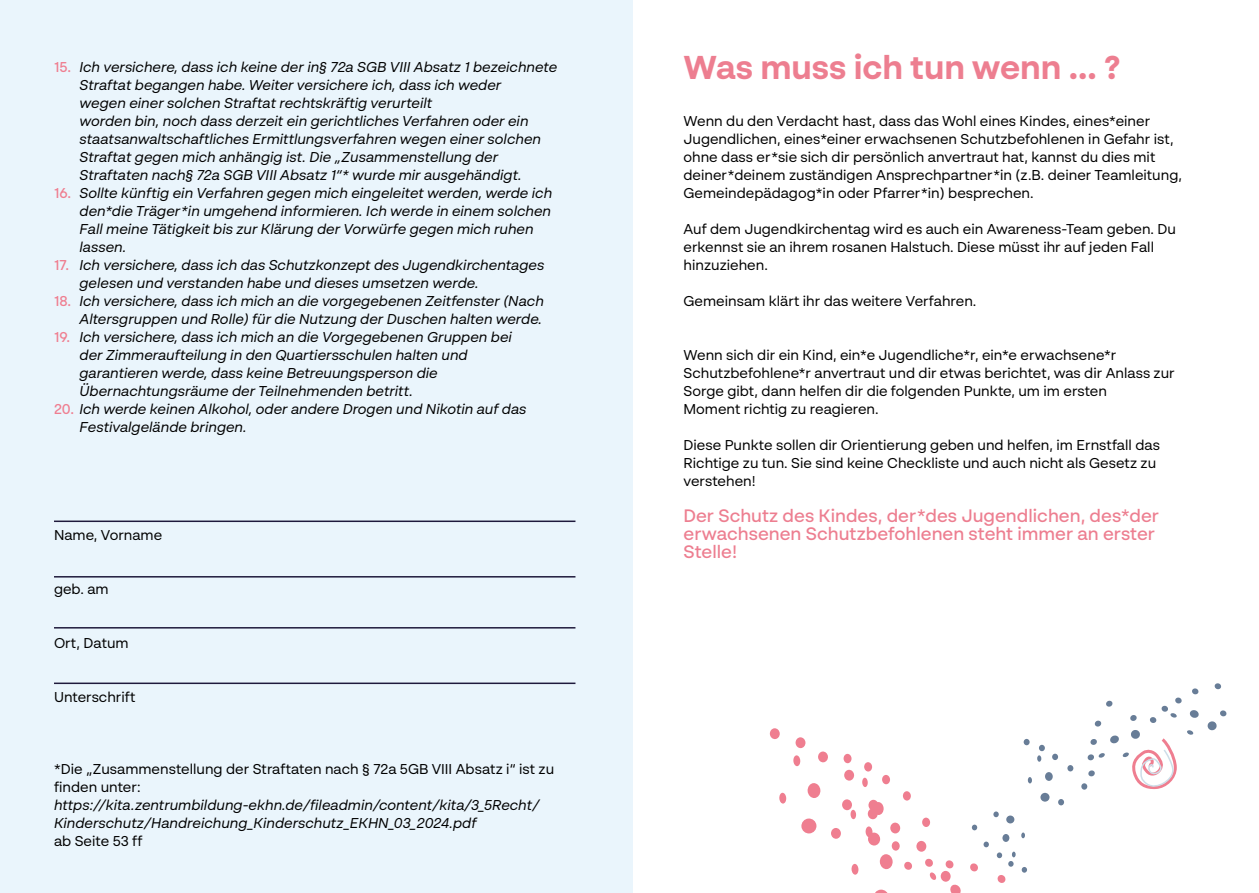
<style>
.page{position:relative;width:1259px;height:893px;background:#fff}
.page>*{position:absolute;margin:0;border:0;box-sizing:border-box;transform-origin:0 0}
.t1{font:700 33px "BR Sonoma";color:#ed7e90}
.t2{font:500 18px/18px "BR Sonoma";color:#ed7e90}
.t3{font:italic 14.25px/18px "BR Sonoma";color:#000}
.t4{font:14.25px/18px "BR Sonoma";color:#000}
.s1{font-weight:500;font-style:normal;color:#ef7e90}
</style>
<div class="page">
<div style="left:0;top:0;width:632px;height:893px;background:#eaf5fc"></div>
<div style="left:1002px;top:834px;width:7px;height:8px;background:#687d97;border-radius:50%"></div>
<div style="left:1006px;top:815px;width:8px;height:8px;background:#687d97;border-radius:50%"></div>
<svg style="left:983px;top:841px;width:6px;height:6px"></svg>
<svg style="left:1021px;top:832px;width:4px;height:6px"></svg>
<svg style="left:993px;top:811px;width:5px;height:6px"></svg>
<svg style="left:996px;top:852px;width:6px;height:6px"></svg>
<svg style="left:1008px;top:852px;width:7px;height:15px"></svg>
<svg style="left:1021px;top:867px;width:6px;height:6px"></svg>
<svg style="left:972px;top:825px;width:5px;height:5px"></svg>
<div style="left:873px;top:802px;width:11px;height:13px;background:#ef7e90;border-radius:50%"></div>
<div style="left:868px;top:832px;width:12px;height:14px;background:#ef7e90;border-radius:50%"></div>
<svg style="left:902px;top:791px;width:9px;height:10px"></svg>
<div style="left:862px;top:778px;width:6px;height:9px;background:#ef7e90;border-radius:50%"></div>
<div style="left:850px;top:810px;width:6px;height:9px;background:#ef7e90;border-radius:50%"></div>
<div style="left:891px;top:841px;width:9px;height:10px;background:#ef7e90;border-radius:50%"></div>
<div style="left:882px;top:775px;width:8px;height:9px;background:#ef7e90;border-radius:50%"></div>
<div style="left:864px;top:762px;width:8px;height:10px;background:#ef7e90;border-radius:50%"></div>
<div style="left:843px;top:754px;width:8px;height:9px;background:#ef7e90;border-radius:50%"></div>
<div style="left:922px;top:817px;width:8px;height:10px;background:#ef7e90;border-radius:50%"></div>
<svg style="left:950px;top:884px;width:11px;height:9px"></svg>
<svg style="left:970px;top:863px;width:8px;height:9px"></svg>
<svg style="left:945px;top:860px;width:9px;height:9px"></svg>
<svg style="left:925px;top:858px;width:11px;height:22px"></svg>
<svg style="left:904px;top:861px;width:8px;height:9px"></svg>
<svg style="left:997px;top:875px;width:9px;height:8px"></svg>
<div style="left:1045px;top:772px;width:7px;height:9px;background:#687d97;border-radius:50%"></div>
<div style="left:1040px;top:793px;width:9px;height:9px;background:#687d97;border-radius:50%"></div>
<svg style="left:1067px;top:765px;width:6px;height:6px"></svg>
<svg style="left:1027px;top:777px;width:5px;height:6px"></svg>
<svg style="left:1058px;top:799px;width:6px;height:6px"></svg>
<svg style="left:1052px;top:754px;width:6px;height:6px"></svg>
<svg style="left:1037px;top:745px;width:8px;height:17px"></svg>
<svg style="left:1023px;top:739px;width:6px;height:6px"></svg>
<div style="left:1081px;top:783px;width:6px;height:7px;background:#687d97;border-radius:50%"></div>
<svg style="left:1207px;top:710px;width:19px;height:21px"></svg>
<svg style="left:1087px;top:688px;width:112px;height:102px"></svg>
<svg style="left:1214px;top:683px;width:7px;height:7px"></svg>
<hr style="left:54px;top:521px;width:521px;height:1px;background:#1f1a3c">
<hr style="left:54px;top:576px;width:521px;height:2px;background:#1f1a3c">
<hr style="left:54px;top:627px;width:521px;height:2px;background:#1f1a3c">
<hr style="left:54px;top:683px;width:521px;height:1px;background:#1f1a3c">
<div style="left:807px;top:783px;width:13px;height:15px;background:#ef7e90;border-radius:50%"></div>
<div style="left:801px;top:818px;width:15px;height:16px;background:#ef7e90;border-radius:50%"></div>
<div style="left:844px;top:770px;width:10px;height:11px;background:#ef7e90;border-radius:50%"></div>
<div style="left:793px;top:755px;width:7px;height:11px;background:#ef7e90;border-radius:50%"></div>
<div style="left:779px;top:793px;width:7px;height:11px;background:#ef7e90;border-radius:50%"></div>
<div style="left:831px;top:828px;width:10px;height:11px;background:#ef7e90;border-radius:50%"></div>
<div style="left:818px;top:751px;width:10px;height:11px;background:#ef7e90;border-radius:50%"></div>
<div style="left:795px;top:737px;width:10px;height:11px;background:#ef7e90;border-radius:50%"></div>
<div style="left:769px;top:728px;width:11px;height:11px;background:#ef7e90;border-radius:50%"></div>
<div style="left:868px;top:800px;width:10px;height:11px;background:#ef7e90;border-radius:50%"></div>
<div style="left:879px;top:854px;width:14px;height:15px;background:#ef7e90;border-radius:50%"></div>
<svg style="left:875px;top:889px;width:13px;height:4px"></svg>
<div style="left:916px;top:841px;width:10px;height:11px;background:#ef7e90;border-radius:50%"></div>
<div style="left:865px;top:826px;width:7px;height:11px;background:#ef7e90;border-radius:50%"></div>
<div style="left:851px;top:864px;width:7px;height:11px;background:#ef7e90;border-radius:50%"></div>
<div style="left:890px;top:822px;width:10px;height:12px;background:#ef7e90;border-radius:50%"></div>
<div style="left:867px;top:808px;width:11px;height:11px;background:#ef7e90;border-radius:50%"></div>
<div style="left:842px;top:799px;width:10px;height:11px;background:#ef7e90;border-radius:50%"></div>
<div style="left:940px;top:871px;width:11px;height:11px;background:#ef7e90;border-radius:50%"></div>
<p class="t3" style="left:80px;top:58px;width:479px;text-indent:-26px"><span class="s1">15.</span> Ich versichere, dass ich keine der in§ 72a SGB VIII Absatz 1 bezeichnete Straftat begangen habe. Weiter versichere ich, dass ich weder<br>wegen einer solchen Straftat rechtskräftig verurteilt<br>worden bin, noch dass derzeit ein gerichtliches Verfahren oder ein staatsanwaltschaftliches Ermittlungsverfahren wegen einer solchen Straftat gegen mich anhängig ist. Die „Zusammenstellung der Straftaten nach§ 72a SGB VIII Absatz 1“* wurde mir ausgehändigt.</p>
<p class="t3" style="left:80px;top:184px;width:474px;text-indent:-26px"><span class="s1">16.</span> Sollte künftig ein Verfahren gegen mich eingeleitet werden, werde ich den*die Träger*in umgehend informieren. Ich werde in einem solchen Fall meine Tätigkeit bis zur Klärung der Vorwürfe gegen mich ruhen lassen.</p>
<p class="t3" style="left:80px;top:256px;width:466px;text-indent:-26px"><span class="s1">17.</span> Ich versichere, dass ich das Schutzkonzept des Jugendkirchentages gelesen und verstanden habe und dieses umsetzen werde.</p>
<p class="t3" style="left:54px;top:292px;width:491px;text-align:right"><span class="s1">18.</span> Ich versichere, dass ich mich an die vorgegebenen Zeitfenster (Nach<br>Altersgruppen und Rolle) für die Nutzung der Duschen halten werde.</p>
<p class="t3" style="left:80px;top:328px;width:434px;text-indent:-26px"><span class="s1">19.</span> Ich versichere, dass ich mich an die Vorgegebenen Gruppen bei der Zimmeraufteilung in den Quartiersschulen halten und garantieren werde, dass keine Betreuungsperson die Übernachtungsräume der Teilnehmenden betritt.</p>
<p class="t3" style="left:80px;top:400px;width:448px;text-indent:-26px"><span class="s1">20.</span> Ich werde keinen Alkohol, oder andere Drogen und Nikotin auf das<br>Festivalgelände bringen.</p>
<p class="t4" style="left:54px;top:526px;width:110px">Name, Vorname</p>
<p class="t4" style="left:54px;top:580px;width:56px">geb. am</p>
<p class="t4" style="left:54px;top:634px;width:76px">Ort, Datum</p>
<p class="t4" style="left:54px;top:688px;width:83px">Unterschrift</p>
<p class="t4" style="left:54px;top:760px;width:502px">*Die „Zusammenstellung der Straftaten nach § 72a 5GB VIII Absatz i“ ist zu finden unter:</p>
<p class="t3" style="left:54px;top:796px;width:487px">https://kita.zentrumbildung-ekhn.de/fileadmin/content/kita/3_5Recht/<br>Kinderschutz/Handreichung_Kinderschutz_EKHN_03_2024.pdf</p>
<p class="t4" style="left:54px;top:832px;width:90px">ab Seite 53 ff</p>
<h1 class="t1" style="left:683px;top:47px;width:438px">Was muss ich tun wenn ... ?</h1>
<p class="t4" style="left:683px;top:112px;width:500px">Wenn du den Verdacht hast, dass das Wohl eines Kindes, eines*einer Jugendlichen, eines*einer erwachsenen Schutzbefohlenen in Gefahr ist, ohne dass er*sie sich dir persönlich anvertraut hat, kannst du dies mit deiner*deinem zuständigen Ansprechpartner*in (z.B. deiner Teamleitung, Gemeindepädagog*in oder Pfarrer*in) besprechen.</p>
<p class="t4" style="left:683px;top:220px;width:494px">Auf dem Jugendkirchentag wird es auch ein Awareness-Team geben. Du erkennst sie an ihrem rosanen Halstuch. Diese müsst ihr auf jeden Fall hinzuziehen.</p>
<p class="t4" style="left:683px;top:292px;width:294px">Gemeinsam klärt ihr das weitere Verfahren.</p>
<p class="t4" style="left:683px;top:346px;width:493px">Wenn sich dir ein Kind, ein*e Jugendliche*r, ein*e erwachsene*r Schutzbefohlene*r anvertraut und dir etwas berichtet, was dir Anlass zur Sorge gibt, dann helfen dir die folgenden Punkte, um im ersten<br>Moment richtig zu reagieren.</p>
<p class="t4" style="left:683px;top:436px;width:478px">Diese Punkte sollen dir Orientierung geben und helfen, im Ernstfall das<br>Richtige zu tun. Sie sind keine Checkliste und auch nicht als Gesetz zu verstehen!</p>
<p class="t2" style="left:683px;top:506px;width:477px">Der Schutz des Kindes, der*des Jugendlichen, des*der erwachsenen Schutzbefohlenen steht immer an erster<br>Stelle!</p>
</div>
